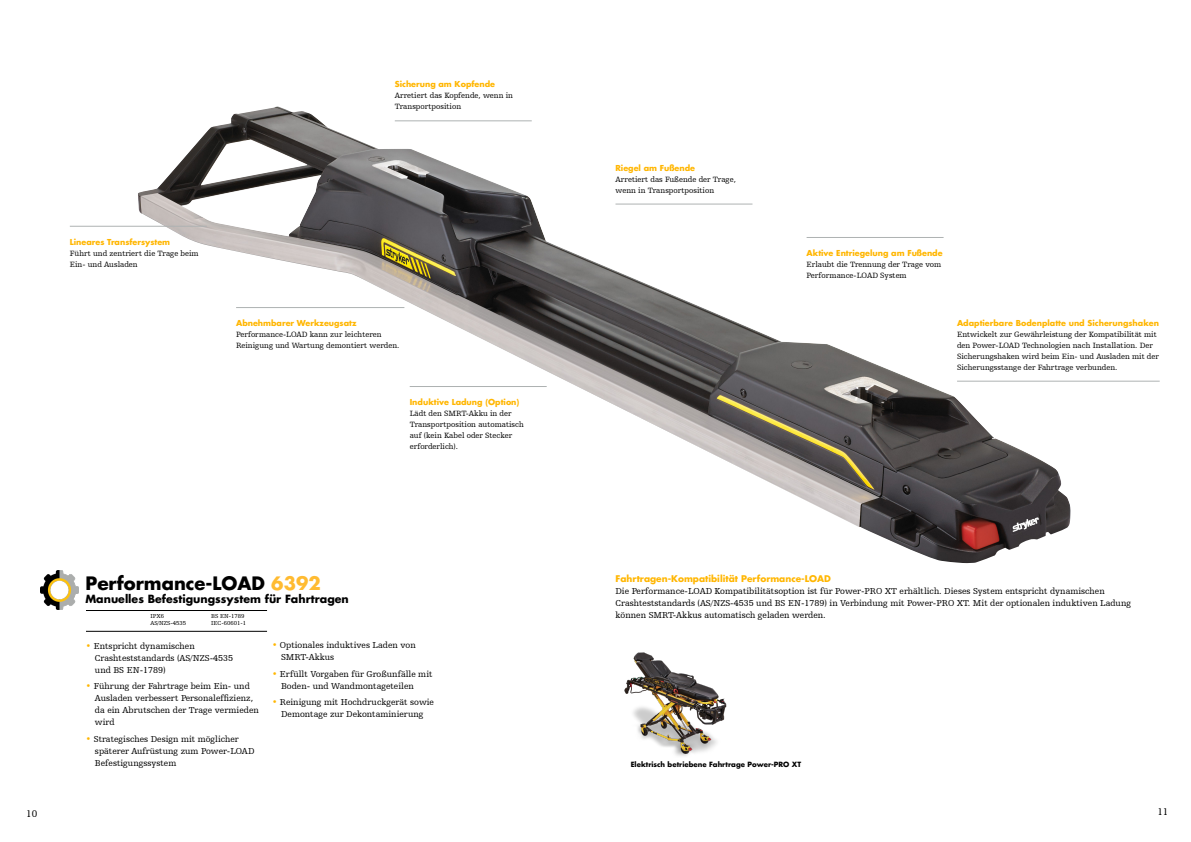
<style>
.page{position:relative;width:1191px;height:842px;background:#fff}
.page>*{position:absolute;margin:0;border:0;box-sizing:border-box;transform-origin:0 0}
.t1{font:700 18px "Futura For Stryker";color:#000}
.t2{font:700 11px "Futura For Stryker";color:#000}
.t3{font:10px "Humanist Slabserif 712 BT";color:#000}
.t4{font:9px/12px "Humanist Slabserif 712 BT";color:#000}
.t5{font:700 9px "Futura For Stryker";color:#ffb600}
.t6{font:8px/11px "Humanist Slabserif 712 BT";color:#000}
.t7{font:700 8px "Futura For Stryker";color:#ffb600}
.t8{font:700 7px "Futura For Stryker";color:#000}
.t9{font:6px/6.8px "Humanist Slabserif 712 BT";color:#000}
.s1{color:#ffbb31}
.s2{color:#ffb600}
</style>
<div class="page">
<img style="left:40px;top:571px;width:39px;height:38px">
<hr style="left:86px;top:610px;width:181px;height:1px;background:#000">
<hr style="left:86px;top:631px;width:181px;height:1px;background:#000">
<img style="left:624px;top:652px;width:103px;height:104px">
<img style="left:138px;top:107px;width:932px;height:456px">
<hr style="left:410px;top:386px;width:136px;height:1px;background:#aeb2b2">
<hr style="left:70px;top:226px;width:137px;height:1px;background:#aeb2b2">
<hr style="left:615px;top:204px;width:137px;height:1px;background:#aeb2b2">
<hr style="left:806px;top:237px;width:137px;height:1px;background:#aeb2b2">
<hr style="left:395px;top:121px;width:137px;height:1px;background:#aeb2b2">
<hr style="left:957px;top:381px;width:202px;height:1px;background:#aeb2b2">
<hr style="left:236px;top:307px;width:168px;height:1px;background:#aeb2b2">
<p class="t7" style="left:395px;top:79px;width:102px">Sicherung am Kopfende</p>
<p class="t6" style="left:395px;top:90px;width:120px">Arretiert das Kopfende, wenn in<br>Transportposition</p>
<p class="t7" style="left:70px;top:236px;width:102px">Lineares Transfersystem</p>
<p class="t6" style="left:70px;top:247px;width:130px">Führt und zentriert die Trage beim<br>Ein- und Ausladen</p>
<p class="t7" style="left:236px;top:317px;width:122px">Abnehmbarer Werkzeugsatz</p>
<p class="t6" style="left:236px;top:328px;width:165px">Performance-LOAD kann zur leichteren<br>Reinigung und Wartung demontiert werden.</p>
<p class="t7" style="left:410px;top:396px;width:111px">Induktive Ladung (Option)</p>
<p class="t6" style="left:410px;top:407px;width:116px">Lädt den SMRT-Akku in der<br>Transportposition automatisch auf (kein Kabel oder Stecker erforderlich).</p>
<h1 class="t1" style="left:85px;top:571px;width:237px">Performance-LOAD <span class="s1">6392</span></h1>
<p class="t2" style="left:85px;top:591px;width:265px">Manuelles Befestigungssystem für Fahrtragen</p>
<p class="t9" style="left:150px;top:613px;width:37px">IPX6<br>AS/NZS-4535</p>
<p class="t9" style="left:211px;top:613px;width:36px">BS EN-1789<br>IEC-60601-1</p>
<p class="t4" style="left:95px;top:640px;width:140px;text-indent:-9px"><span class="s2">•</span> Entspricht dynamischen<br>Crashteststandards (AS/NZS-4535 und BS EN-1789)</p>
<p class="t4" style="left:95px;top:680px;width:165px;text-indent:-9px"><span class="s2">•</span> Führung der Fahrtrage beim Ein- und<br>Ausladen verbessert Personaleffizienz, da ein Abrutschen der Trage vermieden wird</p>
<p class="t4" style="left:95px;top:733px;width:161px;text-indent:-9px"><span class="s2">•</span> Strategisches Design mit möglicher späterer Aufrüstung zum Power-LOAD<br>Befestigungssystem</p>
<p class="t4" style="left:281px;top:639px;width:136px;text-indent:-9px"><span class="s2">•</span> Optionales induktives Laden von<br>SMRT-Akkus</p>
<p class="t4" style="left:281px;top:667px;width:153px;text-indent:-9px"><span class="s2">•</span> Erfüllt Vorgaben für Großunfälle mit<br>Boden- und Wandmontageteilen</p>
<p class="t4" style="left:272px;top:696px;width:163px;text-align:center"><span class="s2">•</span> Reinigung mit Hochdruckgerät sowie<br>Demontage zur Dekontaminierung</p>
<p class="t7" style="left:615px;top:162px;width:81px">Riegel am Fußende</p>
<p class="t6" style="left:615px;top:173px;width:122px">Arretiert das Fußende der Trage, wenn in Transportposition</p>
<p class="t7" style="left:806px;top:247px;width:138px">Aktive Entriegelung am Fußende</p>
<p class="t6" style="left:806px;top:258px;width:136px">Erlaubt die Trennung der Trage vom<br>Performance-LOAD System</p>
<p class="t7" style="left:957px;top:317px;width:203px">Adaptierbare Bodenplatte und Sicherungshaken</p>
<p class="t6" style="left:957px;top:328px;width:203px">Entwickelt zur Gewährleistung der Kompatibilität mit den Power-LOAD Technologien nach Installation. Der Sicherungshaken wird beim Ein- und Ausladen mit der Sicherungsstange der Fahrtrage verbunden.</p>
<p class="t5" style="left:615px;top:573px;width:217px">Fahrtragen-Kompatibilität Performance-LOAD</p>
<p class="t4" style="left:615px;top:585px;width:517px">Die Performance-LOAD Kompatibilitätsoption ist für Power-PRO XT erhältlich. Dieses System entspricht dynamischen<br>Crashteststandards (AS/NZS-4535 und BS EN-1789) in Verbindung mit Power-PRO XT. Mit der optionalen induktiven Ladung können SMRT-Akkus automatisch geladen werden.</p>
<p class="t8" style="left:631px;top:760px;width:172px">Elektrisch betriebene Fahrtrage Power-PRO XT</p>
<p class="t3" style="left:26px;top:808px;width:13px">10</p>
<p class="t3" style="left:1157px;top:806px;width:13px">11</p>
</div>
